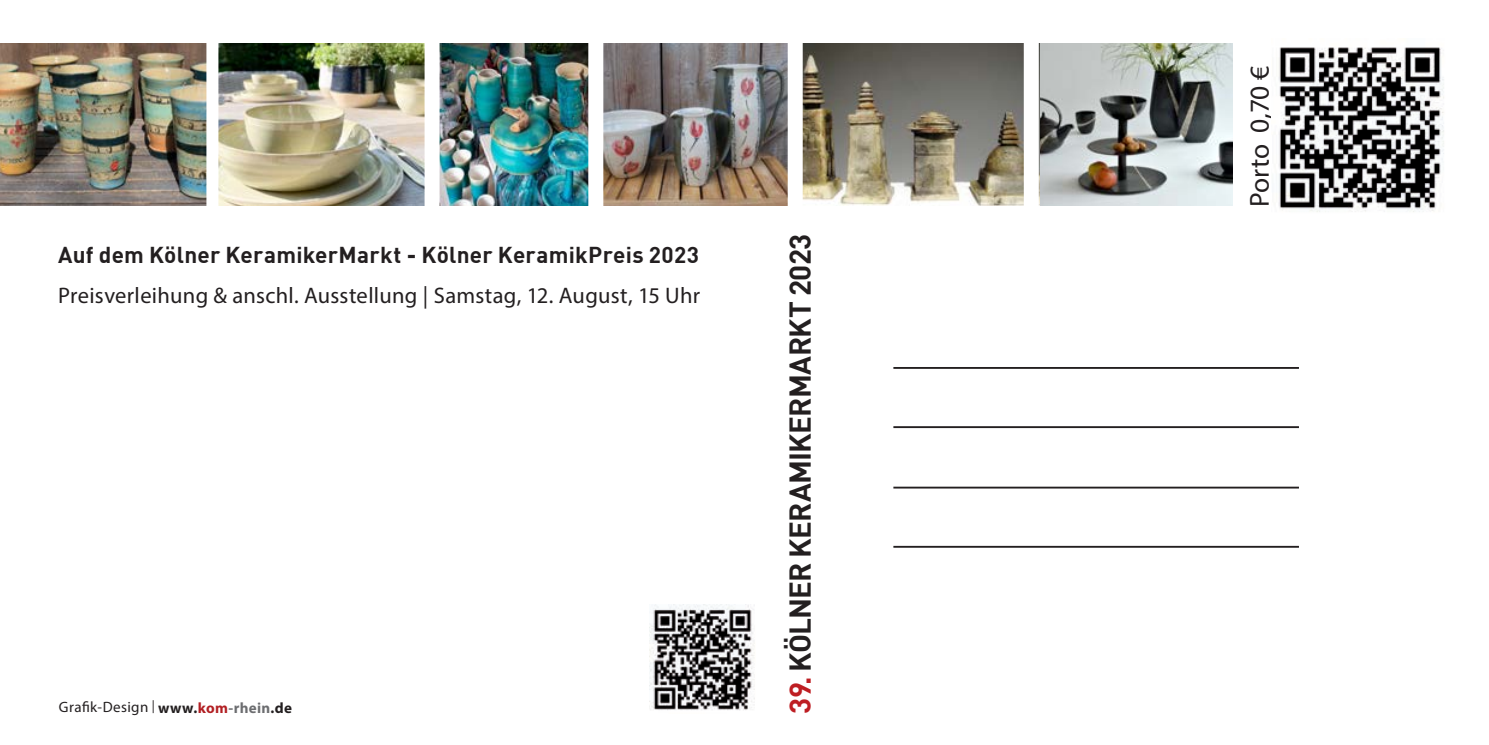
<style>
.page{position:relative;width:1489px;height:745px;background:#fff}
.page>*{position:absolute;margin:0;border:0;box-sizing:border-box;transform-origin:0 0}
.t1{font:700 29.5px "DIN";letter-spacing:-.025em;color:#231f20}
.t2{font:27.5px "Myriad Pro";letter-spacing:-.015em;color:#231f20}
.t3{font:22.5px "Myriad Pro";letter-spacing:.01em;color:#231f20}
.t4{font:700 22.5px "DIN";letter-spacing:.01em;color:#231f20}
.t5{font:15px "Myriad Pro";letter-spacing:.025em;color:#231f20}
.s1{font-family:"DIN Cond"}
.s2{font-weight:700}
.s3{font-weight:700;color:#b21f23}
.s4{font-weight:700;color:#6c6d70}
.s5{color:#be1e23}
</style>
<div class="page">
<img style="left:1039px;top:44px;width:193px;height:162px">
<img style="left:802px;top:44px;width:237px;height:162px">
<img style="left:0;top:44px;width:206px;height:162px">
<img style="left:218px;top:44px;width:206px;height:162px">
<hr style="left:893px;top:367px;width:405px;height:1px;background:#231f20">
<hr style="left:893px;top:426px;width:405px;height:2px;background:#231f20">
<hr style="left:893px;top:486px;width:405px;height:2px;background:#231f20">
<hr style="left:893px;top:545px;width:405px;height:2px;background:#231f20">
<img style="left:1279px;top:47px;width:165px;height:165px">
<img style="left:603px;top:44px;width:184px;height:162px">
<img style="left:439px;top:44px;width:149px;height:162px">
<div style="left:1023px;top:41px;width:15px;height:179px;background:#fff"></div>
<img style="left:649px;top:604px;width:106px;height:107px">
<p class="t4" style="left:58px;top:239px;width:642px">Auf dem Kölner KeramikerMarkt - Kölner KeramikPreis 2023</p>
<p class="t3" style="left:58px;top:281px;width:643px">Preisverleihung &amp; anschl. Ausstellung | Samstag, 12. August, 15 Uhr</p>
<p class="t5" style="left:59px;top:697px;width:234px">Grafik-Design <span class="s1">|</span> <span class="s2">www.</span><span class="s3">kom</span><span class="s4">-rhein</span><span class="s2">.de</span></p>
<h1 class="t1" style="left:781px;top:713px;width:481px;rotate:-90deg"><span class="s5">39.</span> KÖLNER KERAMIKERMARKT 2023</h1>
<p class="t2" style="left:1242px;top:207px;width:142px;rotate:-90deg">Porto 0,70 €</p>
</div>
